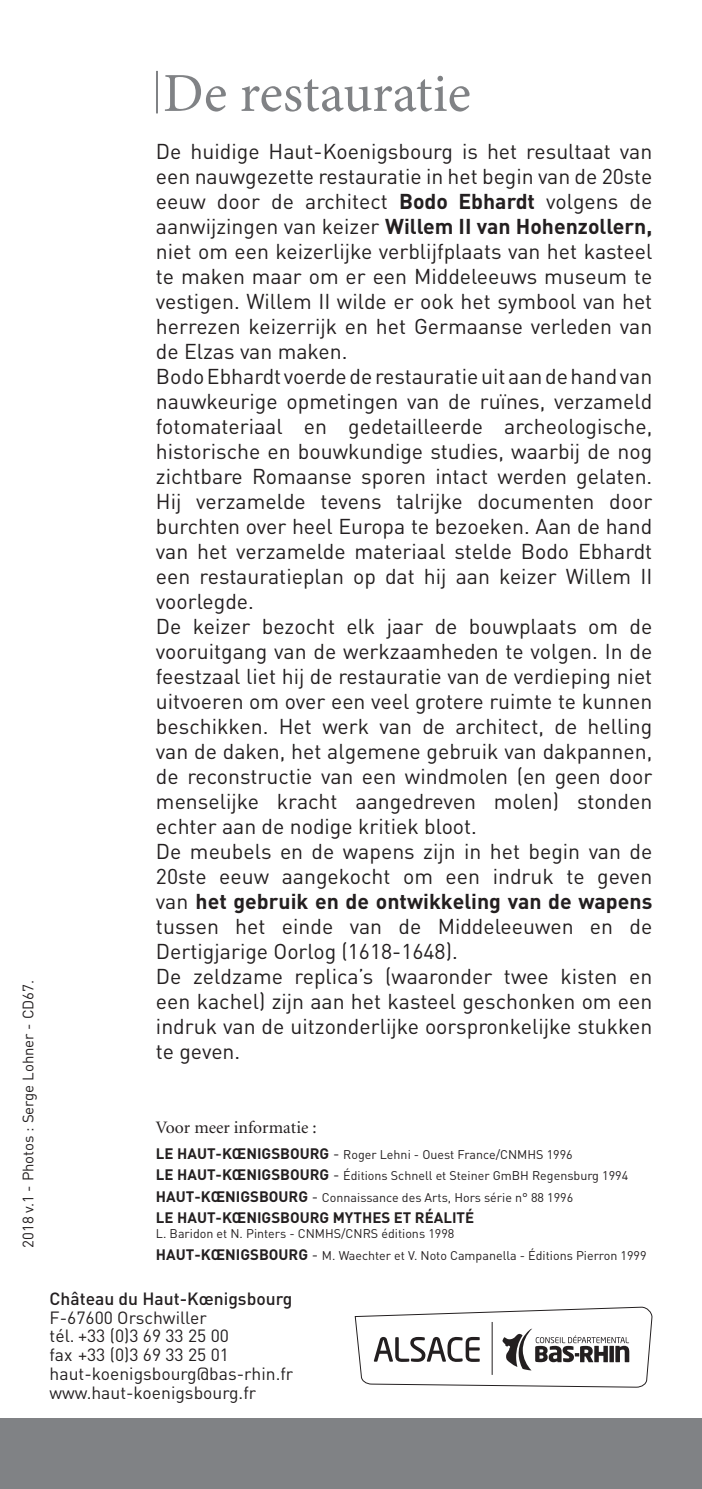
<style>
.page{position:relative;width:702px;height:1489px;background:#fff}
.page>*{position:absolute;margin:0;border:0;box-sizing:border-box;transform-origin:0 0}
.t1{font:55px "Minion Pro";color:#808285}
.t2{font:21.25px/25px "DIN";color:#231f20}
.t3{font:17.5px/18.8px "DIN";color:#231f20}
.t4{font:500 17.5px "DIN";color:#231f20}
.t5{font:17.5px "Minion";color:#231f20}
.t6{font:700 15px "DIN";color:#231f20}
.t7{font:15px "DIN";color:#231f20}
.t8{font:12.5px/21.5px "DIN";color:#231f20}
.s1{font-weight:700}
.s2{font-weight:700;font-size:15px}
.s3{font-size:15px}
</style>
<div class="page">
<div style="left:0;top:1417px;width:702px;height:71px;background:#808285"></div>
<hr style="left:156px;top:71px;width:2px;height:42px;background:#808285">
<svg style="left:354px;top:1306px;width:298px;height:80px"></svg>
<hr style="left:491px;top:1321px;width:1px;height:53px;background:#231f20">
<p class="t7" style="left:19px;top:1247px;width:269px;rotate:-90deg">2018 v.1 - Photos : Serge Lohner - CD67.</p>
<h1 class="t1" style="left:163px;top:56px;width:309px">De restauratie</h1>
<p class="t2" style="left:156px;top:138px;width:498px">De huidige Haut-Koenigsbourg is het resultaat van een nauwgezette restauratie in het begin van de 20ste eeuw door de architect <span class="s1">Bodo Ebhardt</span> volgens de aanwijzingen van keizer <span class="s1">Willem II van Hohenzollern, </span>niet om een keizerlijke verblijfplaats van het kasteel te maken maar om er een Middeleeuws museum te vestigen. Willem II wilde er ook het symbool van het herrezen keizerrijk en het Germaanse verleden van de Elzas van maken.<br>Bodo Ebhardt voerde de restauratie uit aan de hand van nauwkeurige opmetingen van de ruïnes, verzameld fotomateriaal en gedetailleerde archeologische, historische en bouwkundige studies, waarbij de nog zichtbare Romaanse sporen intact werden gelaten.<br>Hij verzamelde tevens talrijke documenten door burchten over heel Europa te bezoeken. Aan de hand van het verzamelde materiaal stelde Bodo Ebhardt een restauratieplan op dat hij aan keizer Willem II voorlegde.<br>De keizer bezocht elk jaar de bouwplaats om de vooruitgang van de werkzaamheden te volgen. In de feestzaal liet hij de restauratie van de verdieping niet uitvoeren om over een veel grotere ruimte te kunnen beschikken. Het werk van de architect, de helling van de daken, het algemene gebruik van dakpannen, de reconstructie van een windmolen (en geen door menselijke kracht aangedreven molen) stonden echter aan de nodige kritiek bloot.<br>De meubels en de wapens zijn in het begin van de 20ste eeuw aangekocht om een indruk te geven van <span class="s1">het gebruik en de ontwikkeling van de wapens </span>tussen het einde van de Middeleeuwen en de Dertigjarige Oorlog (1618-1648).<br>De zeldzame replica’s (waaronder twee kisten en een kachel) zijn aan het kasteel geschonken om een indruk van de uitzonderlijke oorspronkelijke stukken te geven.</p>
<p class="t5" style="left:156px;top:1119px;width:162px">Voor meer informatie :</p>
<p class="t8" style="left:156px;top:1142px;width:474px"><span class="s2">LE HAUT-KŒNIGSBOURG</span> <span class="s3">-</span> Roger Lehni - Ouest France/CNMHS 1996<br><span class="s2">LE HAUT-KŒNIGSBOURG</span> <span class="s3">-</span> Éditions Schnell et Steiner GmBH Regensburg 1994<br><span class="s2">HAUT-KŒNIGSBOURG</span> <span class="s3">-</span> Connaissance des Arts, Hors série n° 88 1996</p>
<p class="t6" style="left:156px;top:1207px;width:320px">LE HAUT-KŒNIGSBOURG MYTHES ET RÉALITÉ</p>
<p class="t8" style="left:156px;top:1222px;width:492px">L. Baridon et N. Pinters - CNMHS/CNRS éditions 1998<br><span class="s2">HAUT-KŒNIGSBOURG</span> <span class="s3">-</span> M. Waechter et V. Noto Campanella - Éditions Pierron 1999</p>
<p class="t4" style="left:50px;top:1287px;width:244px">Château du Haut-Kœnigsbourg</p>
<p class="t3" style="left:50px;top:1307px;width:245px">F-67600 Orschwiller<br>tél. +33 (0)3 69 33 25 00<br>fax +33 (0)3 69 33 25 01 haut-koenigsbourg@bas-rhin.fr www.haut-koenigsbourg.fr</p>
</div>
